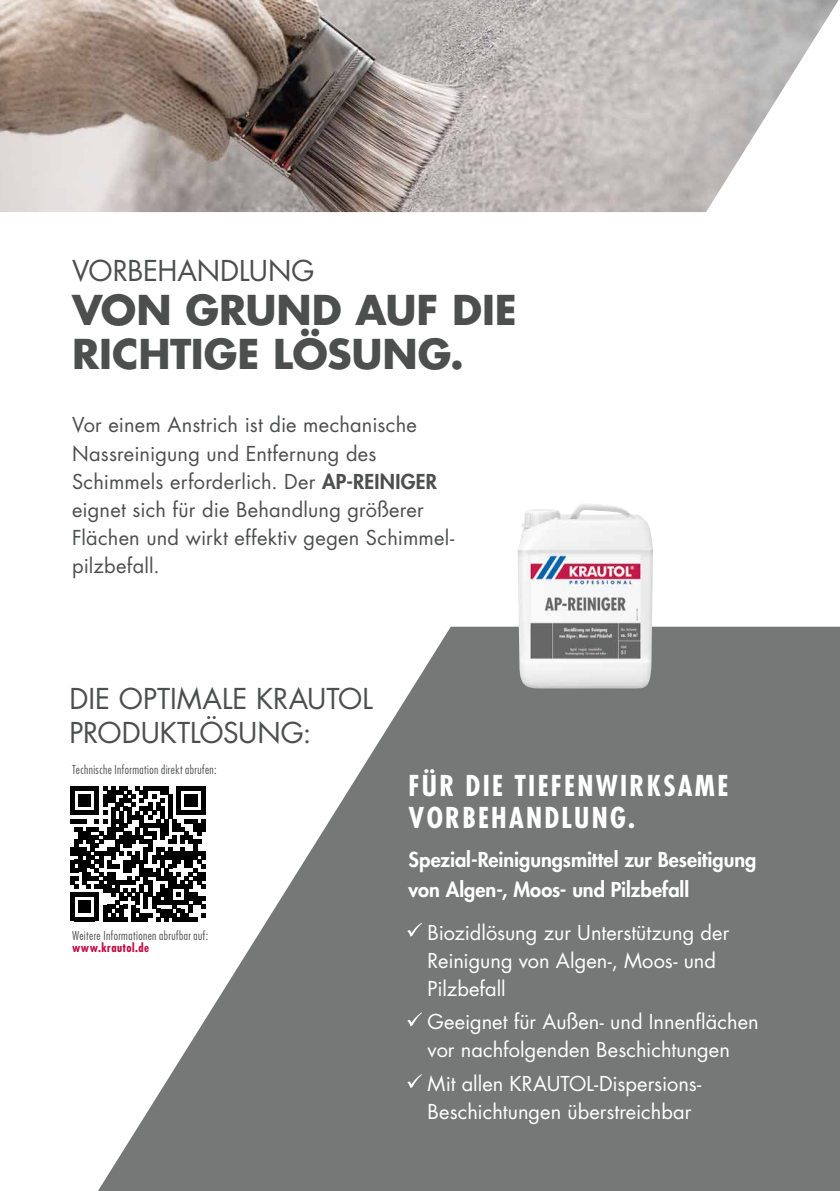
<style>
.page{position:relative;width:840px;height:1191px;background:#fff}
.page>*{position:absolute;margin:0;border:0;box-sizing:border-box;transform-origin:0 0}
.t1{font:700 40px/44px "Futura Std";letter-spacing:-.005em;color:#4d4f4e}
.t2{font:28px/33.6px "Futura Std";letter-spacing:-.005em;color:#4d4f4e}
.t3{font:700 condensed 28px/32px "Futura Std";letter-spacing:.08em;color:#fff}
.t4{font:20px/28px "Futura Std";color:#fff}
.t5{font:20px/28px "Futura Std";letter-spacing:.01em;color:#4d4f4e}
.t6{font:800 20px/30px "Futura Std";color:#fff}
.t7{font:300 condensed 12px "Futura Std";letter-spacing:.035em;color:#4d4f4e}
.t8{font:700 condensed 12px "Futura Std";letter-spacing:.04em;color:#c20c45}
.s1{font-weight:800}
</style>
<div class="page">
<svg style="left:98px;top:626px;width:741px;height:565px;fill:#767877"></svg>
<svg style="left:407px;top:922px;width:15px;height:15px"></svg>
<svg style="left:407px;top:1012px;width:15px;height:14px"></svg>
<svg style="left:407px;top:1074px;width:15px;height:14px"></svg>
<img style="left:517px;top:504px;width:135px;height:184px">
<img style="left:0;top:0;width:838px;height:212px">
<svg style="left:70px;top:786px;width:135px;height:135px"></svg>
<h2 class="t2" style="left:72px;top:254px;width:244px">VORBEHANDLUNG</h2>
<h1 class="t1" style="left:72px;top:288px;width:446px">VON GRUND AUF DIE<br>RICHTIGE LÖSUNG.</h1>
<p class="t5" style="left:72px;top:411px;width:383px">Vor einem Anstrich ist die mechanische Nassreinigung und Entfernung des Schimmels erforderlich. Der <span class="s1">AP-REINIGER </span>eignet sich für die Behandlung größerer Flächen und wirkt effektiv gegen Schimmel&shy;pilzbefall.</p>
<h2 class="t2" style="left:69px;top:682px;width:304px">DIE OPTIMALE KRAUTOL<br>PRODUKTLÖSUNG:</h2>
<p class="t7" style="left:72px;top:763px;width:146px">Technische Information direkt abrufen:</p>
<p class="t7" style="left:72px;top:929px;width:138px">Weitere Informationen abrufbar auf:</p>
<p class="t8" style="left:72px;top:940px;width:78px">www.krautol.de</p>
<h2 class="t3" style="left:408px;top:770px;width:321px">FÜR DIE TIEFENWIRKSAME<br>VORBEHANDLUNG.</h2>
<p class="t6" style="left:408px;top:845px;width:349px">Spezial-Reinigungsmittel zur Beseitigung von Algen-, Moos- und Pilzbefall</p>
<p class="t4" style="left:427px;top:918px;width:303px">Biozidlösung zur Unterstützung der<br>Reinigung von Algen-, Moos- und<br>Pilzbefall</p>
<p class="t4" style="left:427px;top:1008px;width:332px">Geeignet für Außen- und Innenflächen vor nachfolgenden Beschichtungen</p>
<p class="t4" style="left:427px;top:1069px;width:275px">Mit allen KRAUTOL-Dispersions-<br>Beschichtungen überstreichbar</p>
</div>
